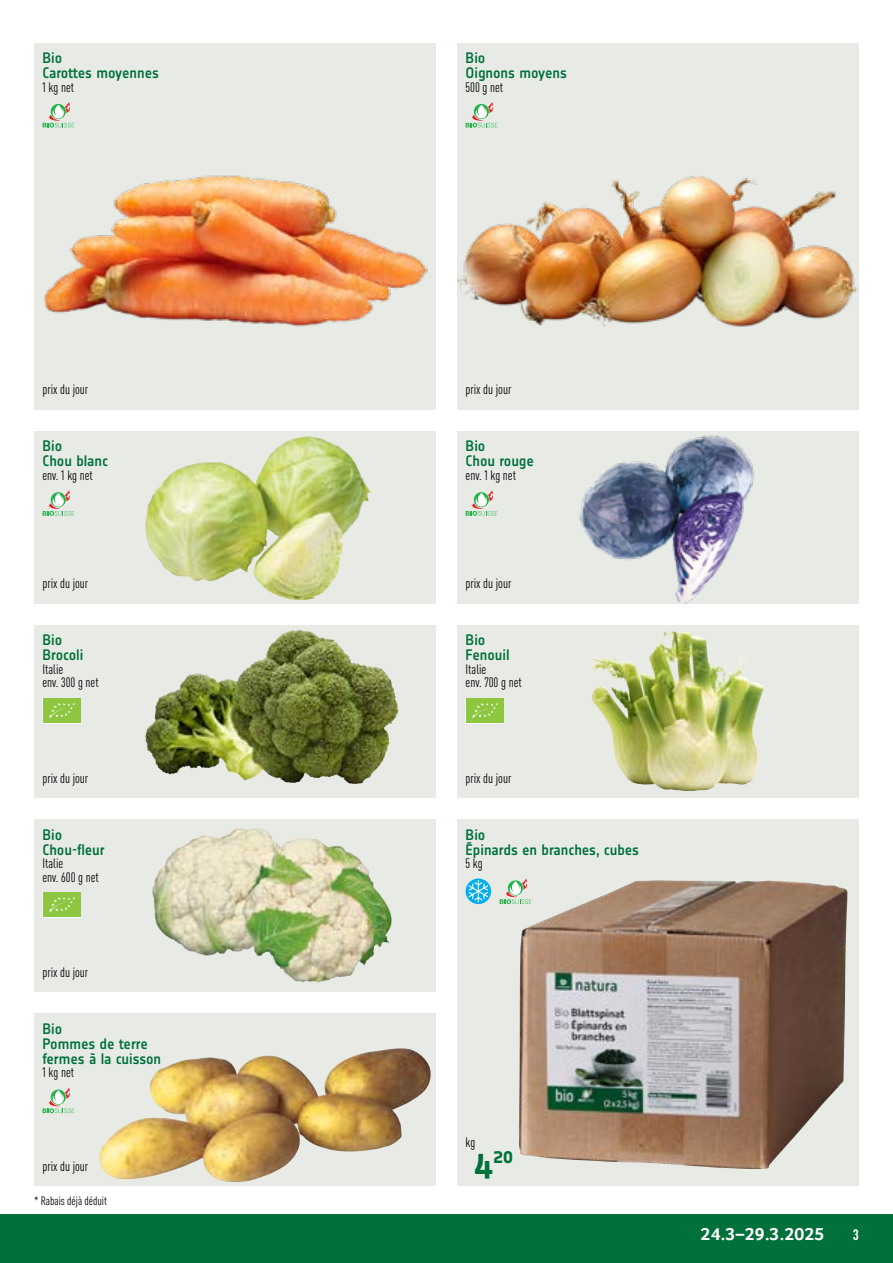
<style>
.page{position:relative;width:893px;height:1263px;background:#fff}
.page>*{position:absolute;margin:0;border:0;box-sizing:border-box;transform-origin:0 0}
.NAT_Preis{font:700 19.2px "Notes Soft";color:#00713b}
.t1{font:700 18px "Transgourmet";letter-spacing:.01em;color:#fff}
.t2{font:500 15px/15px "Notes Soft";letter-spacing:-.005em;color:#00713b}
.t3{font:700 condensed 15px "DINOT";color:#fff}
.AM_Text{font:condensed 13.5px "DINOT";color:#000}
.t4{font:condensed 12px "DINOT";color:#000}
.s1{font-size:33px}
</style>
<div class="page">
<div style="left:34px;top:43px;width:402px;height:366px;background:#e8ebe5"></div>
<div style="left:457px;top:43px;width:402px;height:366px;background:#e8ebe5"></div>
<svg style="left:34px;top:431px;width:402px;height:173px;background:#e1e5d4"></svg>
<div style="left:457px;top:431px;width:402px;height:173px;background:#e8ebe5"></div>
<div style="left:34px;top:1013px;width:402px;height:173px;background:#e8ebe5"></div>
<svg style="left:34px;top:625px;width:402px;height:173px;background:#b7bda0"></svg>
<svg style="left:457px;top:625px;width:402px;height:173px;background:#dadec4"></svg>
<svg style="left:34px;top:819px;width:402px;height:173px;background:#d8dcc8"></svg>
<div style="left:457px;top:819px;width:402px;height:367px;background:#e8ebe5"></div>
<div style="left:0;top:1214px;width:893px;height:49px;background:#00713b"></div>
<img style="left:43px;top:175px;width:384px;height:152px">
<img style="left:457px;top:176px;width:401px;height:151px">
<img style="left:145px;top:436px;width:164px;height:149px">
<img style="left:579px;top:435px;width:175px;height:170px">
<img style="left:99px;top:1048px;width:332px;height:134px">
<img style="left:235px;top:630px;width:62px;height:51px">
<img style="left:659px;top:632px;width:26px;height:18px">
<img style="left:171px;top:827px;width:88px;height:28px">
<img style="left:519px;top:880px;width:329px;height:289px">
<svg style="left:43px;top:102px;width:31px;height:26px"></svg>
<svg style="left:466px;top:102px;width:31px;height:26px"></svg>
<svg style="left:43px;top:490px;width:31px;height:26px"></svg>
<svg style="left:466px;top:490px;width:31px;height:26px"></svg>
<svg style="left:43px;top:1088px;width:31px;height:25px"></svg>
<div style="left:43px;top:698px;width:38px;height:25px;background:#8dc63f"></div>
<svg style="left:49px;top:703px;width:26px;height:15px"></svg>
<div style="left:466px;top:698px;width:38px;height:25px;background:#8dc63f"></div>
<svg style="left:472px;top:703px;width:26px;height:15px"></svg>
<div style="left:43px;top:892px;width:38px;height:25px;background:#8dc63f"></div>
<svg style="left:49px;top:897px;width:26px;height:15px"></svg>
<div style="left:466px;top:878px;width:25px;height:26px;background:#00aeef;border-radius:50%"></div>
<svg style="left:468px;top:879px;width:21px;height:24px"></svg>
<svg style="left:500px;top:878px;width:31px;height:26px"></svg>
<p class="t2" style="left:43px;top:50px;width:118px">Bio<br>Carottes moyennes</p>
<p class="AM_Text" style="left:43px;top:79px;width:33px">1 kg net</p>
<p class="AM_Text" style="left:43px;top:382px;width:47px">prix du jour</p>
<p class="t2" style="left:43px;top:438px;width:67px">Bio<br>Chou blanc</p>
<p class="AM_Text" style="left:43px;top:467px;width:52px">env. 1 kg net</p>
<p class="AM_Text" style="left:43px;top:576px;width:47px">prix du jour</p>
<p class="t2" style="left:43px;top:633px;width:42px">Bio<br>Brocoli</p>
<p class="AM_Text" style="left:43px;top:661px;width:22px">Italie</p>
<p class="AM_Text" style="left:43px;top:675px;width:58px">env. 300 g net</p>
<p class="AM_Text" style="left:43px;top:770px;width:47px">prix du jour</p>
<p class="t2" style="left:43px;top:827px;width:64px">Bio<br>Chou-fleur</p>
<p class="AM_Text" style="left:43px;top:855px;width:22px">Italie</p>
<p class="AM_Text" style="left:43px;top:869px;width:58px">env. 600 g net</p>
<p class="AM_Text" style="left:43px;top:964px;width:47px">prix du jour</p>
<p class="t2" style="left:43px;top:1021px;width:120px">Bio<br>Pommes de terre fermes à la cuisson</p>
<p class="AM_Text" style="left:43px;top:1064px;width:33px">1 kg net</p>
<p class="AM_Text" style="left:43px;top:1158px;width:47px">prix du jour</p>
<p class="t4" style="left:34px;top:1194px;width:75px">* Rabais déjà déduit</p>
<p class="t2" style="left:466px;top:50px;width:103px">Bio<br>Oignons moyens</p>
<p class="AM_Text" style="left:466px;top:79px;width:39px">500 g net</p>
<p class="AM_Text" style="left:466px;top:382px;width:47px">prix du jour</p>
<p class="t2" style="left:466px;top:438px;width:70px">Bio<br>Chou rouge</p>
<p class="AM_Text" style="left:466px;top:467px;width:52px">env. 1 kg net</p>
<p class="AM_Text" style="left:466px;top:576px;width:47px">prix du jour</p>
<p class="t2" style="left:466px;top:633px;width:46px">Bio<br>Fenouil</p>
<p class="AM_Text" style="left:466px;top:661px;width:22px">Italie</p>
<p class="AM_Text" style="left:466px;top:675px;width:58px">env. 700 g net</p>
<p class="AM_Text" style="left:466px;top:770px;width:47px">prix du jour</p>
<p class="t2" style="left:466px;top:827px;width:175px">Bio<br>Épinards en branches, cubes</p>
<p class="AM_Text" style="left:466px;top:855px;width:19px">5 kg</p>
<p class="AM_Text" style="left:466px;top:1135px;width:11px">kg</p>
<p class="NAT_Preis" style="left:474px;top:1145px;width:41px"><span class="s1">4</span>20</p>
<p class="t1" style="left:701px;top:1224px;width:125px">24.3–29.3.2025</p>
<p class="t3" style="left:853px;top:1226px;width:8px">3</p>
</div>
